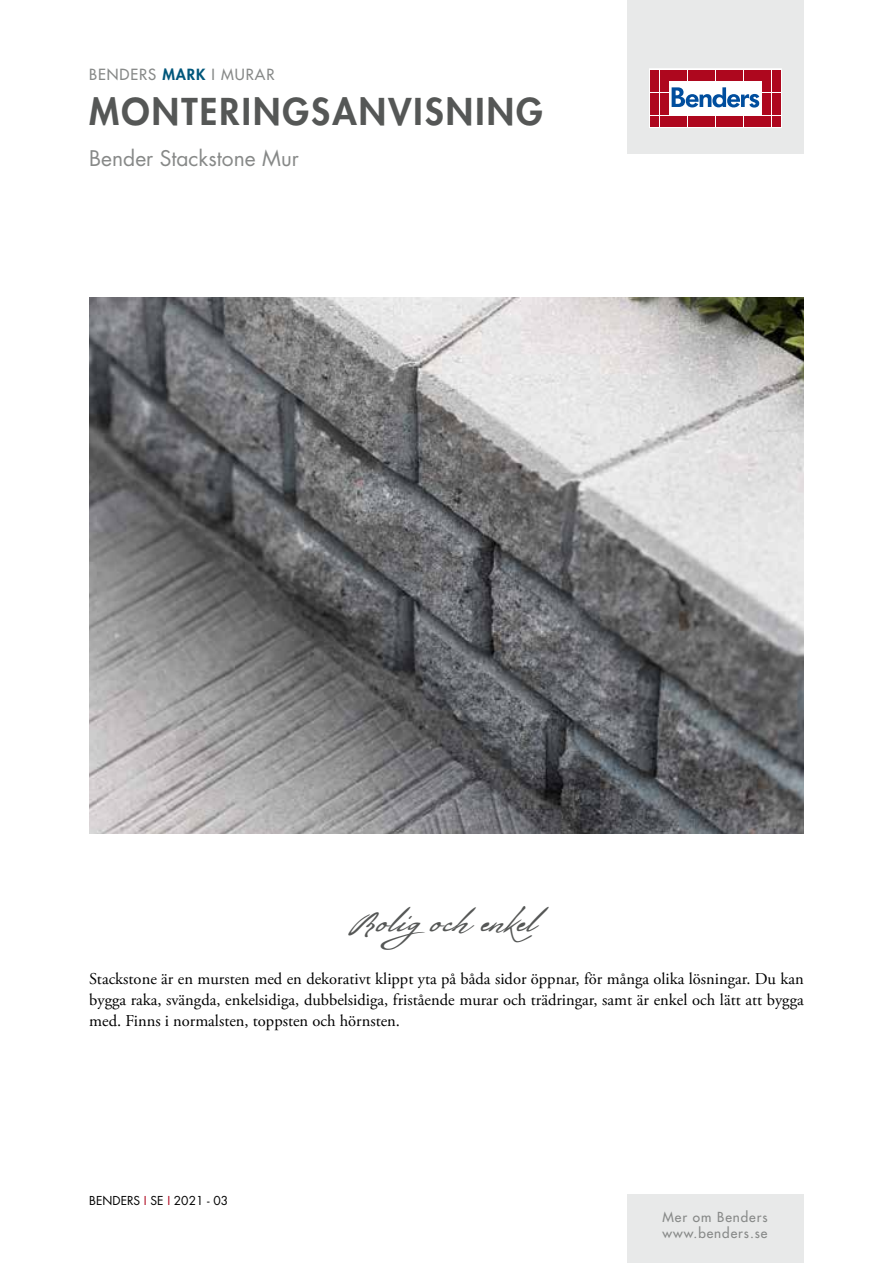
<style>
.page{position:relative;width:893px;height:1263px;background:#fff}
.page>*{position:absolute;margin:0;border:0;box-sizing:border-box;transform-origin:0 0}
.t1{font:800 36px "Futura Std";letter-spacing:.06em;color:#555756}
.t2{font:33px "Bolivar";letter-spacing:.005em;color:#555756}
.t3{font:21px "Futura Std";color:#878988}
.t4{font:16.5px/21px "Adobe Garamond Pro";color:#000;text-align:justify}
.t5{font:500 15px "Futura Std";letter-spacing:.06em;color:#878988}
.t6{font:500 13.5px/16.2px "Futura Std";letter-spacing:.07em;color:#878988}
.t7{font:12px "Futura Std";color:#000}
.s1{font-weight:800;color:#00577b}
.s2{color:#ae071e}
</style>
<div class="page">
<div style="left:627px;top:0;width:177px;height:153px;background:#e8e9e9"></div>
<svg style="left:649px;top:69px;width:132px;height:59px;background:#eac2c8"></svg>
<div style="left:651px;top:70px;width:8px;height:10px;background:#ae071e"></div>
<div style="left:660px;top:70px;width:8px;height:10px;background:#ae071e"></div>
<div style="left:651px;top:81px;width:8px;height:11px;background:#ae071e"></div>
<div style="left:660px;top:81px;width:8px;height:11px;background:#ae071e"></div>
<div style="left:651px;top:93px;width:8px;height:10px;background:#ae071e"></div>
<div style="left:660px;top:93px;width:8px;height:10px;background:#ae071e"></div>
<div style="left:651px;top:104px;width:8px;height:11px;background:#ae071e"></div>
<div style="left:660px;top:104px;width:8px;height:11px;background:#ae071e"></div>
<div style="left:651px;top:116px;width:8px;height:10px;background:#ae071e"></div>
<div style="left:660px;top:116px;width:8px;height:10px;background:#ae071e"></div>
<div style="left:669px;top:70px;width:8px;height:10px;background:#ae071e"></div>
<div style="left:679px;top:70px;width:8px;height:10px;background:#ae071e"></div>
<div style="left:688px;top:70px;width:8px;height:10px;background:#ae071e"></div>
<div style="left:697px;top:70px;width:9px;height:10px;background:#ae071e"></div>
<div style="left:707px;top:70px;width:8px;height:10px;background:#ae071e"></div>
<div style="left:716px;top:70px;width:8px;height:10px;background:#ae071e"></div>
<div style="left:725px;top:70px;width:9px;height:10px;background:#ae071e"></div>
<div style="left:735px;top:70px;width:8px;height:10px;background:#ae071e"></div>
<div style="left:744px;top:70px;width:8px;height:10px;background:#ae071e"></div>
<div style="left:753px;top:70px;width:9px;height:10px;background:#ae071e"></div>
<div style="left:669px;top:116px;width:8px;height:10px;background:#ae071e"></div>
<div style="left:679px;top:116px;width:8px;height:10px;background:#ae071e"></div>
<div style="left:688px;top:116px;width:8px;height:10px;background:#ae071e"></div>
<div style="left:697px;top:116px;width:9px;height:10px;background:#ae071e"></div>
<div style="left:707px;top:116px;width:8px;height:10px;background:#ae071e"></div>
<div style="left:716px;top:116px;width:8px;height:10px;background:#ae071e"></div>
<div style="left:725px;top:116px;width:9px;height:10px;background:#ae071e"></div>
<div style="left:735px;top:116px;width:8px;height:10px;background:#ae071e"></div>
<div style="left:744px;top:116px;width:8px;height:10px;background:#ae071e"></div>
<div style="left:753px;top:116px;width:9px;height:10px;background:#ae071e"></div>
<div style="left:763px;top:70px;width:8px;height:10px;background:#ae071e"></div>
<div style="left:772px;top:70px;width:8px;height:10px;background:#ae071e"></div>
<div style="left:763px;top:81px;width:8px;height:11px;background:#ae071e"></div>
<div style="left:772px;top:81px;width:8px;height:11px;background:#ae071e"></div>
<div style="left:763px;top:93px;width:8px;height:10px;background:#ae071e"></div>
<div style="left:772px;top:93px;width:8px;height:10px;background:#ae071e"></div>
<div style="left:763px;top:104px;width:8px;height:11px;background:#ae071e"></div>
<div style="left:772px;top:104px;width:8px;height:11px;background:#ae071e"></div>
<div style="left:763px;top:116px;width:8px;height:10px;background:#ae071e"></div>
<div style="left:772px;top:116px;width:8px;height:10px;background:#ae071e"></div>
<svg style="left:672px;top:87px;width:87px;height:21px;background:#8fb1d4"></svg>
<div style="left:627px;top:1195px;width:177px;height:68px;background:#e8e9e9"></div>
<img style="left:89px;top:298px;width:715px;height:535px">
<p class="t5" style="left:89px;top:65px;width:187px">BENDERS <span class="s1">MARK</span> I MURAR</p>
<h1 class="t1" style="left:89px;top:89px;width:455px">MONTERINGSANVISNING</h1>
<p class="t3" style="left:89px;top:145px;width:211px">Bender Stackstone Mur</p>
<h2 class="t2" style="left:357px;top:901px;width:199px">Roligoch enkel</h2>
<p class="t4" style="left:89px;top:968px;width:716px">Stackstone är en mursten med en dekorativt klippt yta på båda sidor öppnar, för många olika lösningar. Du kan bygga raka, svängda, enkelsidiga, dubbelsidiga, fristående murar och trädringar, samt är enkel och lätt att bygga med. Finns i normalsten, toppsten och hörnsten.</p>
<p class="t7" style="left:89px;top:1193px;width:140px">BENDERS <span class="s2">I</span> SE <span class="s2">I</span> 2021 - 03</p>
<p class="t6" style="left:662px;top:1209px;width:107px">Mer om Benders www.benders.se</p>
</div>
